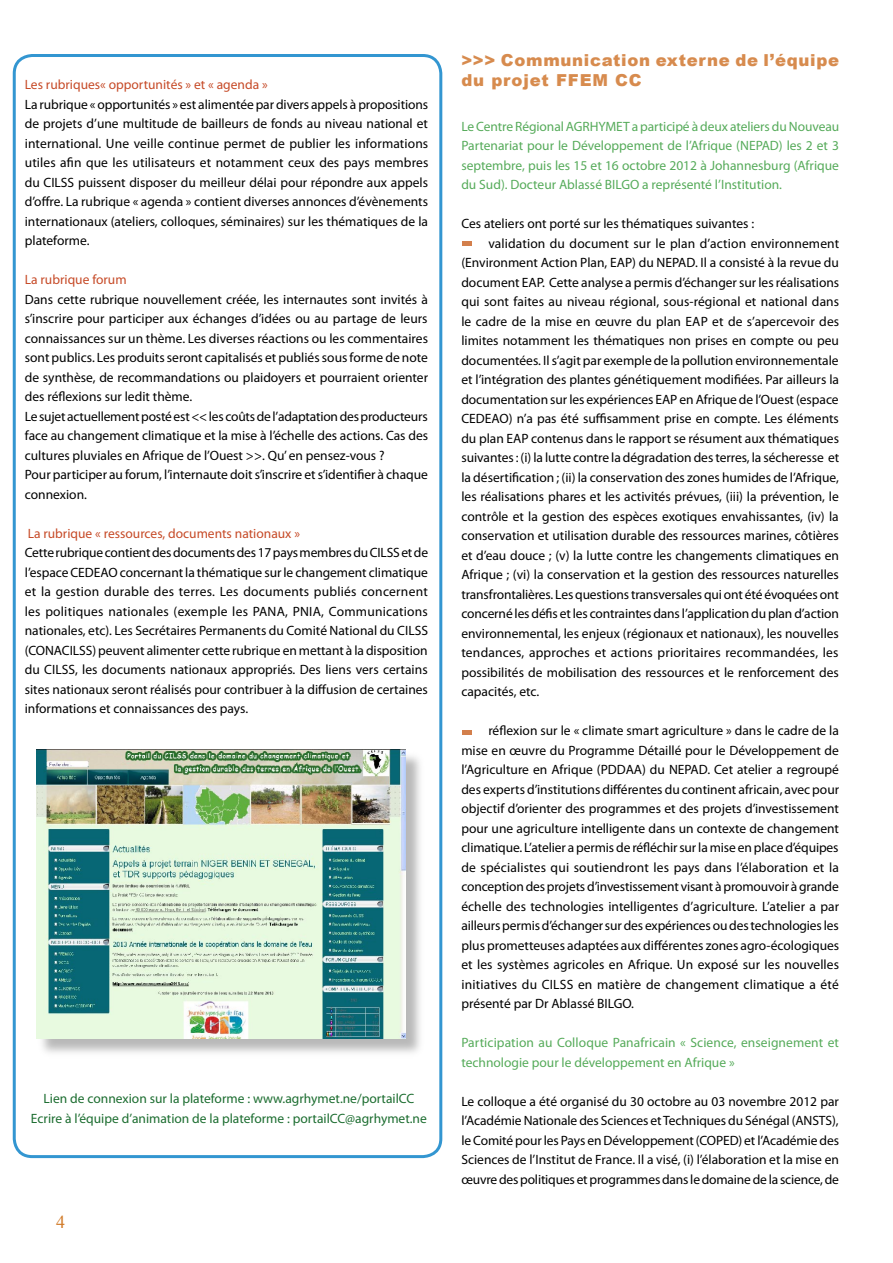
<style>
.page{position:relative;width:893px;height:1263px;background:#fff}
.page>*{position:absolute;margin:0;border:0;box-sizing:border-box;transform-origin:0 0}
.t1{font:18px "Times New Roman";color:#d17a27}
.Body10{font:900 16.5px/19.5px "Arial";letter-spacing:.04em;color:#d78b4e}
.Body10-2{font:13.5px/19.5px "Adobe Garamond";color:#000;text-align:justify}
.Body10-3{font:13.5px/19.5px "Adobe Garamond";color:#56ab5a;text-align:justify}
.Body10-4{font:13.5px "Adobe Garamond";color:#1c6d30}
.Body10-5{font:13.5px "Adobe Garamond";color:#c64a27}
</style>
<div class="page">
<svg style="left:12px;top:54px;width:431px;height:1102px"></svg>
<div style="left:37px;top:750px;width:389px;height:308px;background:#a1a1a1;opacity:.75"></div>
<img style="left:36px;top:749px;width:370px;height:289px">
<svg style="left:462px;top:242px;width:9px;height:4px"></svg>
<svg style="left:462px;top:730px;width:9px;height:4px"></svg>
<p class="Body10-5" style="left:25px;top:76px;width:244px">Les rubriques« opportunités » et « agenda »</p>
<p class="Body10-2" style="left:25px;top:94px;width:405px">La rubrique « opportunités » est alimentée par divers appels à propositions de projets d’une multitude de bailleurs de fonds au niveau national et international. Une veille continue permet de publier les informations utiles afin que les utilisateurs et notamment ceux des pays membres du CILSS puissent disposer du meilleur délai pour répondre aux appels d’offre. La rubrique « agenda » contient diverses annonces d’évènements internationaux (ateliers, colloques, séminaires) sur les thématiques de la plateforme.</p>
<p class="Body10-5" style="left:25px;top:271px;width:103px">La rubrique forum</p>
<p class="Body10-2" style="left:25px;top:289px;width:405px">Dans cette rubrique nouvellement créée, les internautes sont invités à s’inscrire pour participer aux échanges d’idées ou au partage de leurs connaissances sur un thème. Les diverses réactions ou les commentaires sont publics. Les produits seront capitalisés et publiés sous forme de note de synthèse, de recommandations ou plaidoyers et pourraient orienter des réflexions sur ledit thème.</p>
<p class="Body10-2" style="left:25px;top:406px;width:405px">Le sujet actuellement posté est &lt;&lt; les coûts de l’adaptation des producteurs face au changement climatique et la mise à l’échelle des actions. Cas des cultures pluviales en Afrique de l’Ouest &gt;&gt;. Qu’ en pensez-vous ?</p>
<p class="Body10-2" style="left:25px;top:465px;width:405px">Pour participer au forum, l’internaute doit s’inscrire et s’identifier à chaque connexion.</p>
<p class="Body10-5" style="left:28px;top:525px;width:274px">La rubrique « ressources, documents nationaux »</p>
<p class="Body10-2" style="left:25px;top:543px;width:405px">Cette rubrique contient des documents des 17 pays membres du CILSS et de l’espace CEDEAO concernant la thématique sur le changement climatique et la gestion durable des terres. Les documents publiés concernent les politiques nationales (exemple les PANA, PNIA, Communications nationales, etc). Les Secrétaires Permanents du Comité National du CILSS (CONACILSS) peuvent alimenter cette rubrique en mettant à la disposition du CILSS, les documents nationaux appropriés. Des liens vers certains sites nationaux seront réalisés pour contribuer à la diffusion de certaines informations et connaissances des pays.</p>
<p class="Body10-4" style="left:44px;top:1090px;width:372px">Lien de connexion sur la plateforme : www.agrhymet.ne/portailCC</p>
<p class="Body10-4" style="left:31px;top:1110px;width:397px">Ecrire à l’équipe d’animation de la plateforme : portailCC@agrhymet.ne</p>
<h1 class="t1" style="left:56px;top:1210px;width:10px">4</h1>
<p class="Body10" style="left:461px;top:50px;width:379px">&gt;&gt;&gt; Communication externe de l’équipe du projet FFEM CC</p>
<p class="Body10-3" style="left:461px;top:116px;width:379px">Le Centre Régional AGRHYMET a participé à deux ateliers du Nouveau Partenariat pour le Développement de l’Afrique (NEPAD) les 2 et 3 septembre, puis les 15 et 16 octobre 2012 à Johannesburg (Afrique du Sud). Docteur Ablassé BILGO a représenté l’Institution.</p>
<p class="Body10-2" style="left:461px;top:214px;width:294px">Ces ateliers ont porté sur les thématiques suivantes :</p>
<p class="Body10-2" style="left:461px;top:233px;width:379px;text-indent:27px">validation du document sur le plan d’action environnement (Environment Action Plan, EAP) du NEPAD. Il a consisté à la revue du document EAP. Cette analyse a permis d’échanger sur les réalisations qui sont faites au niveau régional, sous-régional et national dans le cadre de la mise en œuvre du plan EAP et de s’apercevoir des limites notamment les thématiques non prises en compte ou peu documentées. Il s’agit par exemple de la pollution environnementale et l’intégration des plantes génétiquement modifiées. Par ailleurs la documentation sur les expériences EAP en Afrique de l’Ouest (espace CEDEAO) n’a pas été suffisamment prise en compte. Les éléments du plan EAP contenus dans le rapport se résument aux thématiques suivantes : (i) la lutte contre la dégradation des terres, la sécheresse et la désertification ; (ii) la conservation des zones humides de l’Afrique, les réalisations phares et les activités prévues, (iii) la prévention, le contrôle et la gestion des espèces exotiques envahissantes, (iv) la conservation et utilisation durable des ressources marines, côtières et d’eau douce ; (v) la lutte contre les changements climatiques en Afrique ; (vi) la conservation et la gestion des ressources naturelles transfrontalières. Les questions transversales qui ont été évoquées ont concerné les défis et les contraintes dans l’application du plan d’action environnemental, les enjeux (régionaux et nationaux), les nouvelles tendances, approches et actions prioritaires recommandées, les possibilités de mobilisation des ressources et le renforcement des capacités, etc.</p>
<p class="Body10-2" style="left:461px;top:721px;width:379px;text-indent:27px">réflexion sur le « climate smart agriculture » dans le cadre de la mise en œuvre du Programme Détaillé pour le Développement de l’Agriculture en Afrique (PDDAA) du NEPAD. Cet atelier a regroupé des experts d’institutions différentes du continent africain, avec pour objectif d’orienter des programmes et des projets d’investissement pour une agriculture intelligente dans un contexte de changement climatique. L’atelier a permis de réfléchir sur la mise en place d’équipes de spécialistes qui soutiendront les pays dans l’élaboration et la conception des projets d’investissement visant à promouvoir à grande échelle des technologies intelligentes d’agriculture. L’atelier a par ailleurs permis d’échanger sur des expériences ou des technologies les plus prometteuses adaptées aux différentes zones agro-écologiques et les systèmes agricoles en Afrique. Un exposé sur les nouvelles initiatives du CILSS en matière de changement climatique a été présenté par Dr Ablassé BILGO.</p>
<p class="Body10-3" style="left:461px;top:1033px;width:379px">Participation au Colloque Panafricain « Science, enseignement et technologie pour le développement en Afrique »</p>
<p class="Body10-2" style="left:461px;top:1091px;width:379px">Le colloque a été organisé du 30 octobre au 03 novembre 2012 par l’Académie Nationale des Sciences et Techniques du Sénégal (ANSTS), le Comité pour les Pays en Développement (COPED) et l’Académie des Sciences de l’Institut de France. Il a visé, (i) l’élaboration et la mise en œuvre des politiques et programmes dans le domaine de la science, de</p>
</div>
